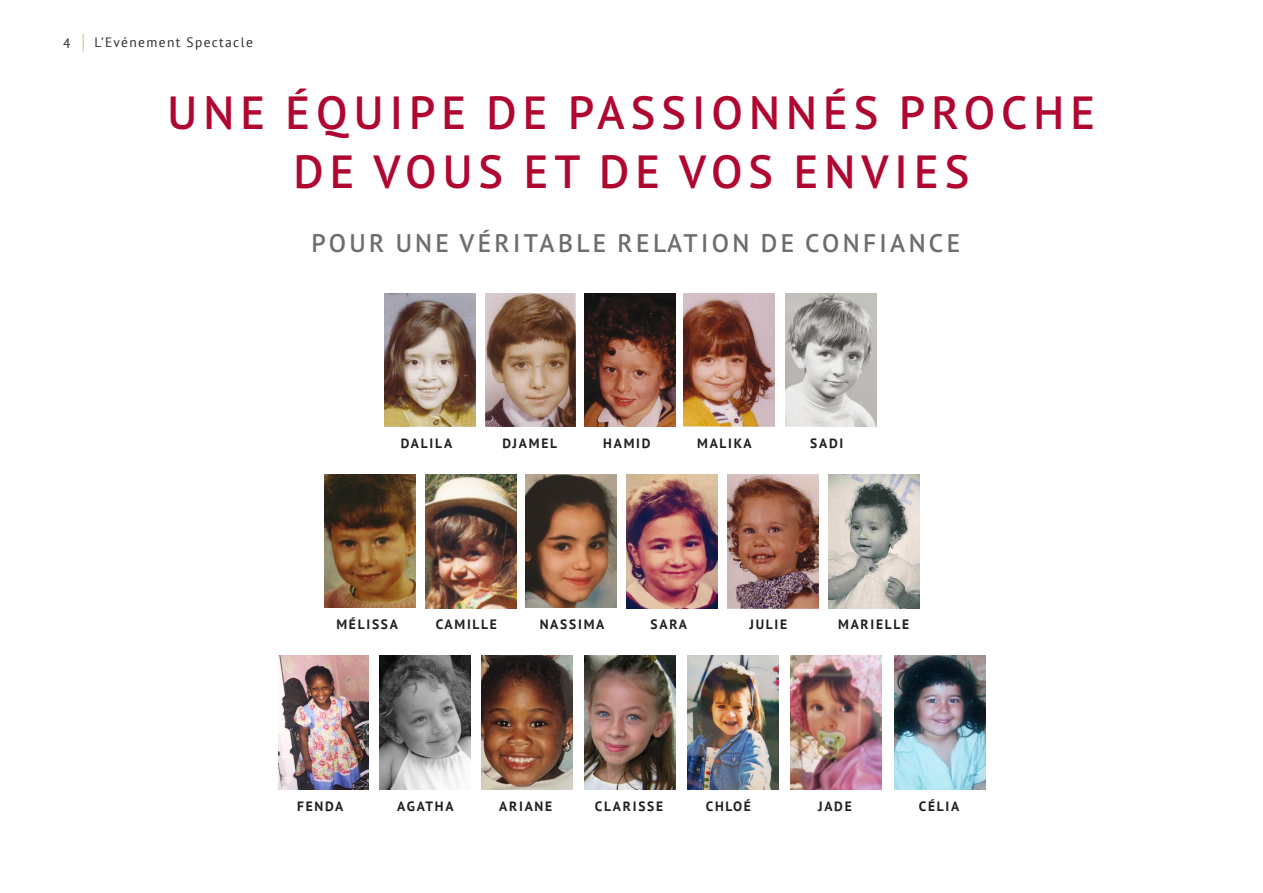
<style>
.page{position:relative;width:1263px;height:893px;background:#fff}
.page>*{position:absolute;margin:0;border:0;box-sizing:border-box;transform-origin:0 0}
.Big_Title{font:600 46.5px "PT Sans Pro";letter-spacing:.13em;color:#b00730}
.Big_Title-2{font:600 25.5px "PT Sans Pro";letter-spacing:.13em;color:#6c6d70}
.Big_Title-3{font:700 13.5px "PT Sans";letter-spacing:.13em;color:#231f20}
.Page_Number{font:13.5px "PT Sans";letter-spacing:.1em;color:#2e2b2c}
</style>
<div class="page">
<img style="left:894px;top:655px;width:91px;height:134px">
<img style="left:791px;top:655px;width:91px;height:134px">
<img style="left:385px;top:293px;width:91px;height:134px">
<img style="left:485px;top:293px;width:91px;height:134px">
<img style="left:584px;top:293px;width:91px;height:134px">
<img style="left:684px;top:293px;width:91px;height:134px">
<img style="left:785px;top:293px;width:91px;height:134px">
<img style="left:525px;top:474px;width:91px;height:134px">
<img style="left:728px;top:474px;width:91px;height:134px">
<img style="left:627px;top:474px;width:91px;height:134px">
<img style="left:380px;top:655px;width:91px;height:134px">
<img style="left:425px;top:474px;width:91px;height:134px">
<img style="left:278px;top:655px;width:90px;height:134px">
<img style="left:829px;top:474px;width:91px;height:134px">
<img style="left:325px;top:474px;width:91px;height:134px">
<img style="left:482px;top:655px;width:91px;height:134px">
<img style="left:584px;top:655px;width:91px;height:134px">
<img style="left:688px;top:655px;width:91px;height:134px">
<svg style="left:82px;top:34px;width:2px;height:18px"></svg>
<p class="Page_Number" style="left:63px;top:34px;width:9px">4</p>
<p class="Page_Number" style="left:94px;top:34px;width:160px">L’Evénement Spectacle</p>
<p class="Big_Title" style="left:168px;top:82px;width:929px">UNE ÉQUIPE DE PASSIONNÉS PROCHE</p>
<p class="Big_Title" style="left:293px;top:141px;width:677px">DE VOUS ET DE VOS ENVIES</p>
<p class="Big_Title-2" style="left:312px;top:226px;width:650px">POUR UNE VÉRITABLE RELATION DE CONFIANCE</p>
<p class="Big_Title-3" style="left:401px;top:434px;width:53px">DALILA</p>
<p class="Big_Title-3" style="left:502px;top:434px;width:56px">DJAMEL</p>
<p class="Big_Title-3" style="left:603px;top:434px;width:49px">HAMID</p>
<p class="Big_Title-3" style="left:697px;top:434px;width:56px">MALIKA</p>
<p class="Big_Title-3" style="left:810px;top:434px;width:35px">SADI</p>
<p class="Big_Title-3" style="left:336px;top:615px;width:63px">MÉLISSA</p>
<p class="Big_Title-3" style="left:436px;top:615px;width:63px">CAMILLE</p>
<p class="Big_Title-3" style="left:540px;top:615px;width:66px">NASSIMA</p>
<p class="Big_Title-3" style="left:650px;top:615px;width:38px">SARA</p>
<p class="Big_Title-3" style="left:749px;top:615px;width:39px">JULIE</p>
<p class="Big_Title-3" style="left:838px;top:615px;width:73px">MARIELLE</p>
<p class="Big_Title-3" style="left:297px;top:797px;width:48px">FENDA</p>
<p class="Big_Title-3" style="left:397px;top:797px;width:58px">AGATHA</p>
<p class="Big_Title-3" style="left:499px;top:797px;width:55px">ARIANE</p>
<p class="Big_Title-3" style="left:595px;top:797px;width:70px">CLARISSE</p>
<p class="Big_Title-3" style="left:706px;top:797px;width:47px">CHLOÉ</p>
<p class="Big_Title-3" style="left:818px;top:797px;width:35px">JADE</p>
<p class="Big_Title-3" style="left:919px;top:797px;width:42px">CÉLIA</p>
</div>
